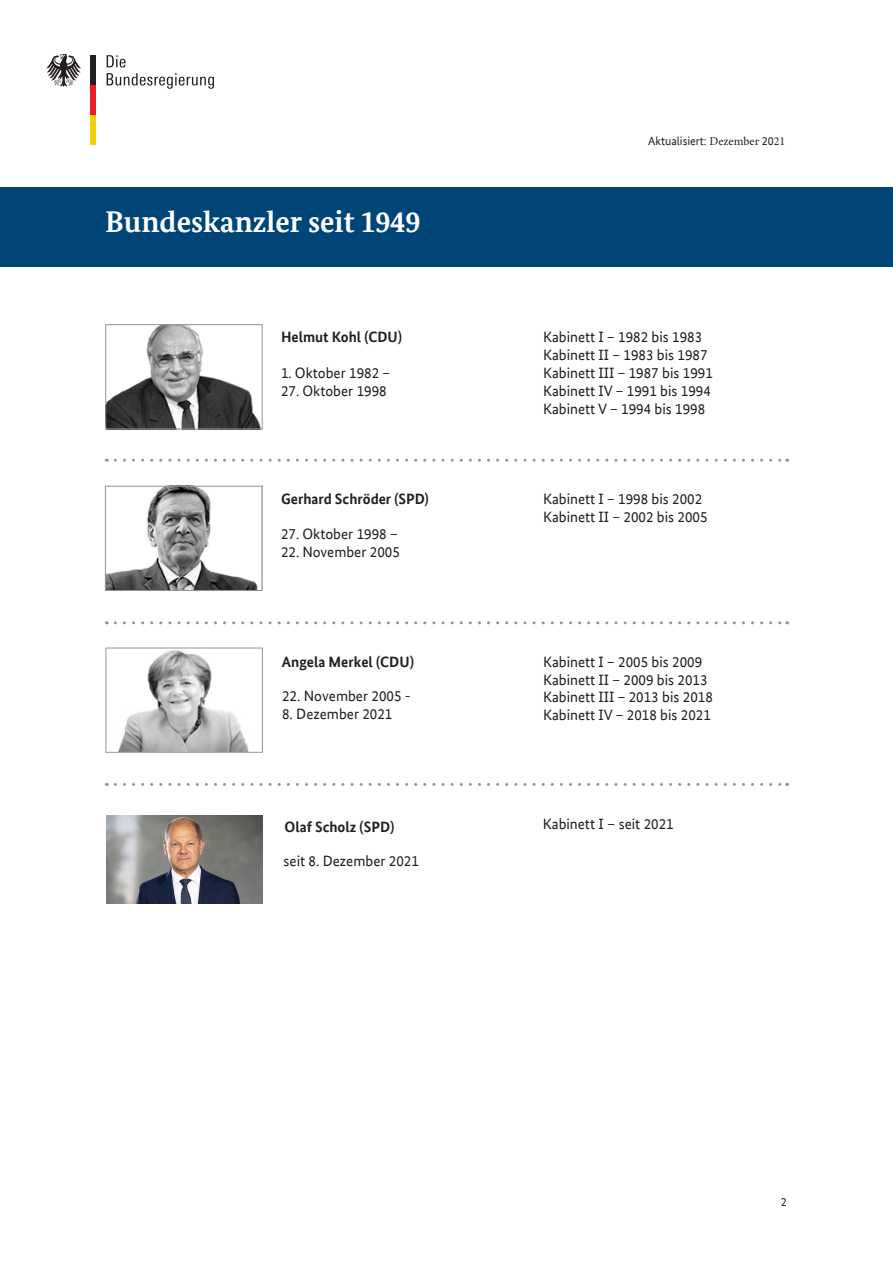
<style>
.page{position:relative;width:893px;height:1263px;background:#fff}
.page>*{position:absolute;margin:0;border:0;box-sizing:border-box;transform-origin:0 0}
.t1{font:700 30px "Bundes Serif Office";color:#fff}
.t2{font:500 30px "Bundes Serif";color:#fff}
.Kabinett{font:15px "Bundes Sans Office";color:#231f20}
.t3{font:15px/18px "Bundes Sans";color:#231f20}
.Amtszeit{font:15px "Bundes Sans Office";color:#231f20}
.t4{font:700 15px "Bundes Sans Office";color:#231f20}
.t5{font:700 15px "Bundes Sans Office";color:#231f20}
.t6{font:12px "Bundes Sans";color:#231f20}
.t7{font:12px "Minion Pro";color:#231f20}
.t8{font:12px "Bundes Sans Office";color:#231f20}
.s1{font-family:"Bundes Sans Office"}
</style>
<div class="page">
<div style="left:0;top:187px;width:893px;height:80px;background:#004578"></div>
<div style="left:90px;top:55px;width:6px;height:30px;background:#231f20"></div>
<div style="left:90px;top:85px;width:6px;height:30px;background:#ed1c24"></div>
<div style="left:90px;top:115px;width:6px;height:30px;background:#f6cf00"></div>
<svg style="left:46px;top:54px;width:35px;height:33px"></svg>
<svg style="left:107px;top:55px;width:107px;height:34px"></svg>
<svg style="left:107px;top:326px;width:154px;height:101px"></svg>
<div style="left:105px;top:324px;width:158px;height:105px;border:1px solid #939597"></div>
<svg style="left:107px;top:488px;width:151px;height:101px"></svg>
<div style="left:105px;top:486px;width:157px;height:105px;border:1px solid #939597"></div>
<div style="left:106px;top:648px;width:157px;height:105px;border:1px solid #939597"></div>
<svg style="left:115px;top:459px;width:673px;height:3px"></svg>
<svg style="left:115px;top:621px;width:673px;height:3px"></svg>
<svg style="left:115px;top:783px;width:673px;height:3px"></svg>
<img style="left:118px;top:650px;width:130px;height:102px">
<img style="left:107px;top:815px;width:156px;height:88px">
<h1 class="t2" style="left:105px;top:203px;width:261px">Das Bundeskabine t</h1>
<h1 class="t1" style="left:105px;top:205px;width:317px">Bundeskanzler seit 1949</h1>
<h2 class="t4" style="left:281px;top:328px;width:122px">Helmut Kohl (CDU)</h2>
<p class="Amtszeit" style="left:281px;top:364px;width:111px">1. Oktober 1982 –</p>
<p class="Amtszeit" style="left:281px;top:382px;width:107px">27. Oktober 1998</p>
<p class="t3" style="left:281px;top:364px;width:31px">CDU</p>
<h2 class="t4" style="left:281px;top:490px;width:149px">Gerhard Schröder (SPD)</h2>
<p class="Amtszeit" style="left:281px;top:526px;width:118px">27. Oktober 1998 –</p>
<p class="Amtszeit" style="left:281px;top:544px;width:120px">22. November 2005</p>
<p class="t3" style="left:281px;top:526px;width:28px">SPD</p>
<h2 class="t5" style="left:282px;top:653px;width:134px">Angela Merkel (CDU)</h2>
<p class="Kabinett" style="left:282px;top:688px;width:130px">22. November 2005 -</p>
<p class="Kabinett" style="left:282px;top:706px;width:112px">8. Dezember 2021</p>
<p class="t3" style="left:281px;top:688px;width:28px">SPD</p>
<h2 class="t5" style="left:285px;top:818px;width:111px">Olaf Scholz (SPD)</h2>
<p class="Kabinett" style="left:284px;top:853px;width:137px">seit 8. Dezember 2021</p>
<p class="t3" style="left:281px;top:850px;width:31px">CDU</p>
<p class="t6" style="left:648px;top:134px;width:130px">Aktualisiert: Oktober 2017</p>
<p class="t7" style="left:710px;top:133px;width:77px">Dezember <span class="s1">20</span>21</p>
<p class="Kabinett" style="left:543px;top:329px;width:161px">Kabinett I – 1982 bis 1983</p>
<p class="Kabinett" style="left:543px;top:347px;width:166px">Kabinett II – 1983 bis 1987</p>
<p class="Kabinett" style="left:543px;top:365px;width:171px">Kabinett III – 1987 bis 1991</p>
<p class="Kabinett" style="left:543px;top:383px;width:169px">Kabinett IV – 1991 bis 1994</p>
<p class="Kabinett" style="left:543px;top:401px;width:164px">Kabinett V – 1994 bis 1998</p>
<p class="t3" style="left:543px;top:346px;width:177px">Bundeskanzlerin der<br>Bundesrepublik Deut chland</p>
<p class="Kabinett" style="left:543px;top:490px;width:161px">Kabinett I – 1998 bis 2002</p>
<p class="Kabinett" style="left:543px;top:508px;width:166px">Kabinett II – 2002 bis 2005</p>
<p class="t3" style="left:543px;top:508px;width:121px">Bundesminister des</p>
<p class="Kabinett" style="left:543px;top:653px;width:161px">Kabinett I – 2005 bis 2009</p>
<p class="Kabinett" style="left:543px;top:671px;width:166px">Kabinett II – 2009 bis 2013</p>
<p class="Kabinett" style="left:543px;top:688px;width:171px">Kabinett III – 2013 bis 2018</p>
<p class="Kabinett" style="left:543px;top:706px;width:169px">Kabinett IV – 2018 bis 2021</p>
<p class="t3" style="left:543px;top:670px;width:197px">Bundesministerin für Wirtschaft und Energie</p>
<p class="Kabinett" style="left:543px;top:816px;width:132px">Kabinett I – seit 2021</p>
<p class="t8" style="left:781px;top:1195px;width:7px">2</p>
<p class="t6" style="left:781px;top:1195px;width:7px">1</p>
</div>
